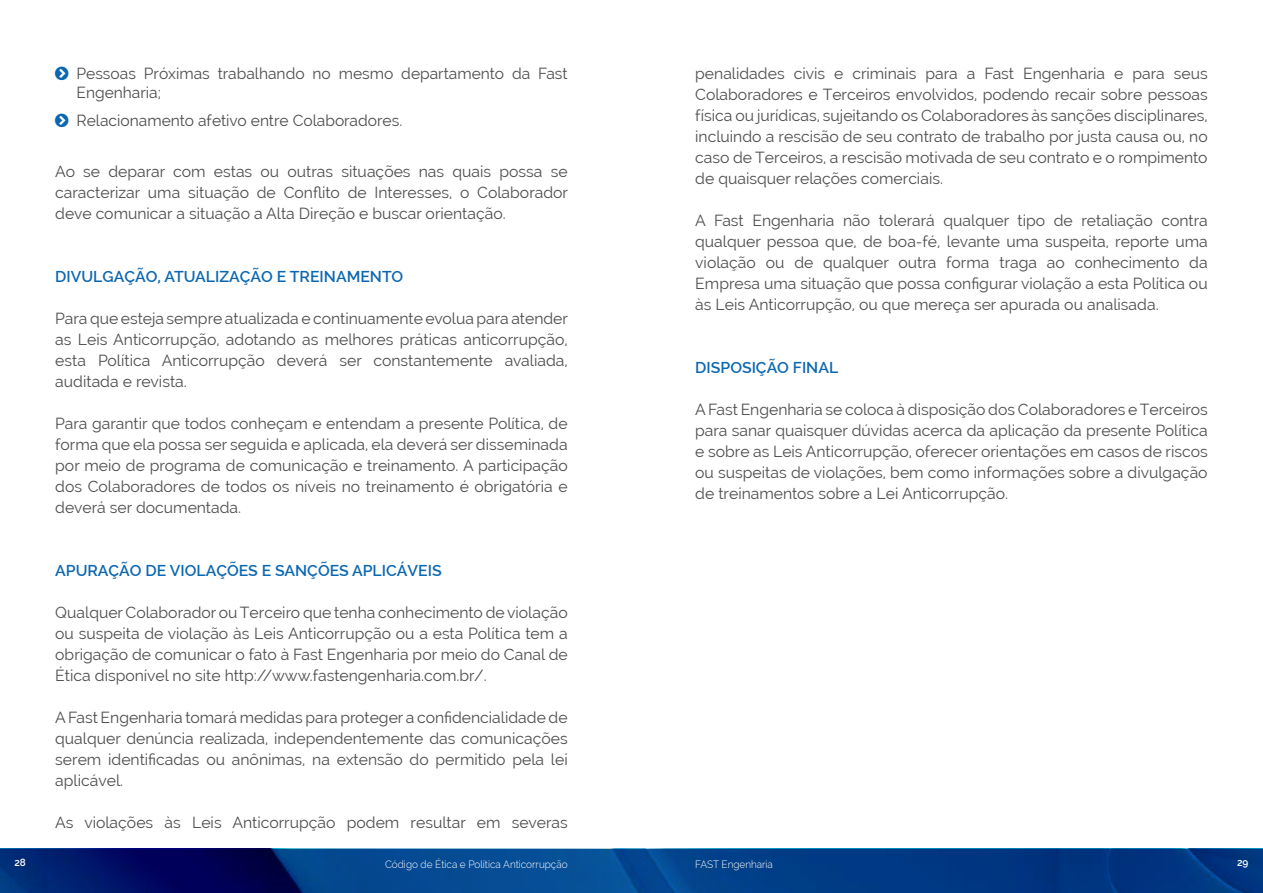
<style>
.page{position:relative;width:1263px;height:893px;background:#fff}
.page>*{position:absolute;margin:0;border:0;box-sizing:border-box;transform-origin:0 0}
.t1{font:15.75px/21px "Raleway";color:#4d4d4f;text-align:justify}
.t2{font:600 15.75px "Raleway";color:#0b67b2}
.t3{font:300 10.5px "Raleway";color:#fff;scale:.95 1}
.t4{font:600 10.5px "Raleway";color:#fff;scale:.95 1}
</style>
<div class="page">
<svg style="left:0;top:849px;width:1263px;height:44px;background:#01347f"></svg>
<p class="t1" style="left:77px;top:63px;width:493px;line-height:19.5px">Pessoas Próximas trabalhando no mesmo departamento da Fast<br>Engenharia;</p>
<p class="t1" style="left:77px;top:110px;width:327px">Relacionamento afetivo entre Colaboradores.</p>
<p class="t1" style="left:55px;top:161px;width:514px">Ao se deparar com estas ou outras situações nas quais possa se caracterizar uma situação de Conflito de Interesses, o Colaborador deve comunicar a situação a Alta Direção e buscar orientação.</p>
<p class="t2" style="left:55px;top:267px;width:349px">DIVULGAÇÃO, ATUALIZAÇÃO E TREINAMENTO</p>
<p class="t1" style="left:55px;top:308px;width:514px">Para que esteja sempre atualizada e continuamente evolua para atender as Leis Anticorrupção, adotando as melhores práticas anticorrupção, esta Política Anticorrupção deverá ser constantemente avaliada, auditada e revista.</p>
<p class="t1" style="left:55px;top:412px;width:514px">Para garantir que todos conheçam e entendam a presente Política, de forma que ela possa ser seguida e aplicada, ela deverá ser disseminada por meio de programa de comunicação e treinamento. A participação dos Colaboradores de todos os níveis no treinamento é obrigatória e deverá ser documentada.</p>
<p class="t2" style="left:55px;top:561px;width:388px">APURAÇÃO DE VIOLAÇÕES E SANÇÕES APLICÁVEIS</p>
<p class="t1" style="left:55px;top:601px;width:514px">Qualquer Colaborador ou Terceiro que tenha conhecimento de violação ou suspeita de violação às Leis Anticorrupção ou a esta Política tem a obrigação de comunicar o fato à Fast Engenharia por meio do Canal de Ética disponível no site http://www.fastengenharia.com.br/.</p>
<p class="t1" style="left:55px;top:706px;width:514px">A Fast Engenharia tomará medidas para proteger a confidencialidade de qualquer denúncia realizada, independentemente das comunicações serem identificadas ou anônimas, na extensão do permitido pela lei aplicável.</p>
<p class="t1" style="left:55px;top:811px;width:514px">As violações às Leis Anticorrupção podem resultar em severas</p>
<p class="t1" style="left:695px;top:62px;width:514px">penalidades civis e criminais para a Fast Engenharia e para seus Colaboradores e Terceiros envolvidos, podendo recair sobre pessoas física ou jurídicas, sujeitando os Colaboradores às sanções disciplinares, incluindo a rescisão de seu contrato de trabalho por justa causa ou, no caso de Terceiros, a rescisão motivada de seu contrato e o rompimento de quaisquer relações comerciais.</p>
<p class="t1" style="left:695px;top:209px;width:514px">A Fast Engenharia não tolerará qualquer tipo de retaliação contra qualquer pessoa que, de boa-fé, levante uma suspeita, reporte uma violação ou de qualquer outra forma traga ao conhecimento da Empresa uma situação que possa configurar violação a esta Política ou às Leis Anticorrupção, ou que mereça ser apurada ou analisada.</p>
<p class="t2" style="left:695px;top:358px;width:145px">DISPOSIÇÃO FINAL</p>
<p class="t1" style="left:695px;top:398px;width:514px">A Fast Engenharia se coloca à disposição dos Colaboradores e Terceiros para sanar quaisquer dúvidas acerca da aplicação da presente Política e sobre as Leis Anticorrupção, oferecer orientações em casos de riscos ou suspeitas de violações, bem como informações sobre a divulgação de treinamentos sobre a Lei Anticorrupção.</p>
<p class="t4" style="left:14px;top:857px;width:14px">28</p>
<p class="t3" style="left:385px;top:858px;width:194px">Código de Ética e Política Anticorrupção</p>
<p class="t3" style="left:695px;top:858px;width:83px">FAST Engenharia</p>
<p class="t4" style="left:1237px;top:857px;width:14px">29</p>
</div>
